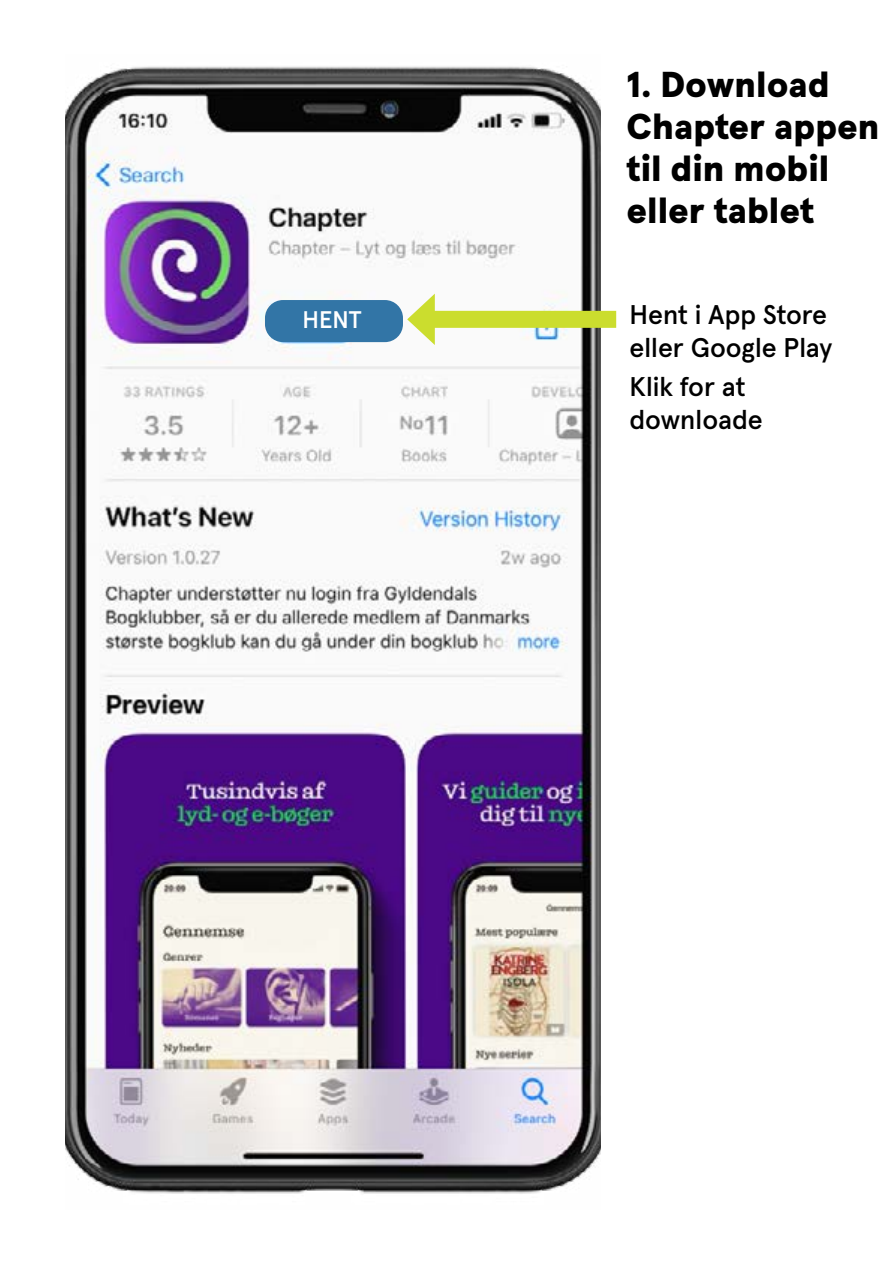
<style>
.page{position:relative;width:893px;height:1263px;background:#fff}
.page>*{position:absolute;margin:0;border:0;box-sizing:border-box;transform-origin:0 0}
.t1{font:900 36px/42px "Apercu Pro";color:#000}
.t2{font:500 27px/33px "Apercu Pro";color:#000}
.t3{font:500 24px "Apercu Pro";color:#fff}
</style>
<div class="page">
<img style="left:66px;top:66px;width:534px;height:1128px">
<div style="left:424px;top:311px;width:192px;height:17px;background:#cbdd2e"></div>
<svg style="left:407px;top:294px;width:28px;height:51px"></svg>
<div style="left:265px;top:300px;width:138px;height:42px;background:#3275a6;border-radius:18px"></div>
<p class="t3" style="left:302px;top:301px;width:61px">HENT</p>
<h1 class="t1" style="left:626px;top:61px;width:255px">1. Download<br>Chapter appen til din mobil eller tablet</h1>
<p class="t2" style="left:629px;top:296px;width:204px">Hent i App Store eller Google Play</p>
<p class="t2" style="left:629px;top:368px;width:135px">Klik for at downloade</p>
</div>
